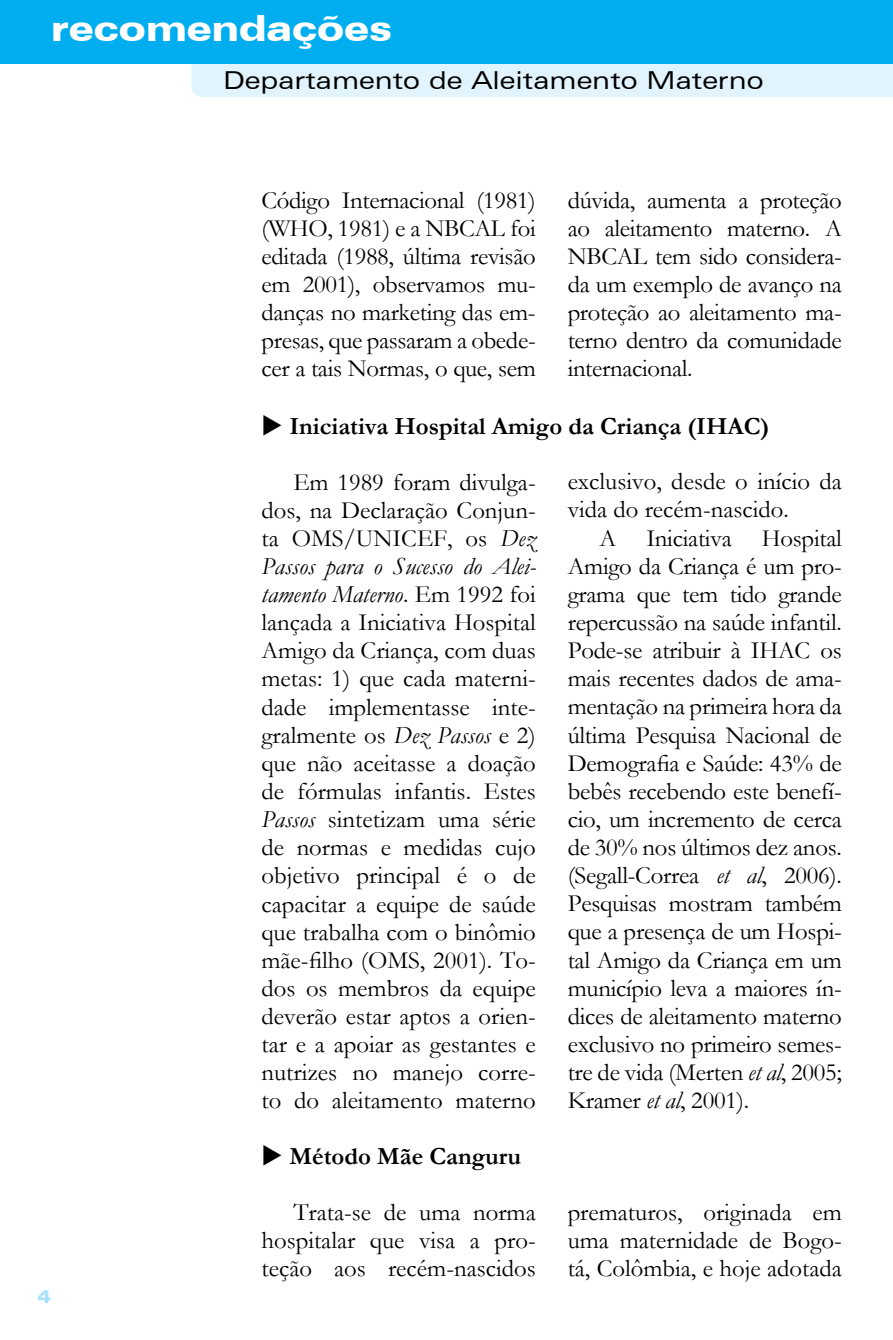
<style>
.page{position:relative;width:893px;height:1340px;background:#fff}
.page>*{position:absolute;margin:0;border:0;box-sizing:border-box;transform-origin:0 0}
.t1{font:900 expanded 36px "Zurich BT";color:#fff}
.t2{font:24.75px/28.1px "Garamond";color:#000;text-align:justify}
.t3{font:700 24.75px "Garamond";color:#000}
.t4{font:expanded 24.75px "Zurich BT";color:#000}
.t5{font:900 expanded 18px "Zurich BT";color:#aae1fa}
.s1{font-style:italic}
</style>
<div class="page">
<div style="left:191px;top:64px;width:702px;height:33px;background:#e1f4fd"></div>
<div style="left:0;top:0;width:893px;height:64px;background:#00aeef"></div>
<h1 class="t1" style="left:51px;top:7px;width:342px">recomendações</h1>
<p class="t4" style="left:223px;top:66px;width:542px">Departamento de Aleitamento Materno</p>
<p class="t2" style="left:261px;top:185px;width:276px">Código Internacional (1981) (WHO, 1981) e a NBCAL foi editada (1988, última revisão em 2001), observamos mu&shy;danças no marketing das em&shy;presas, que passaram a obede&shy;cer a tais Normas, o que, sem</p>
<p class="t2" style="left:568px;top:185px;width:276px">dúvida, aumenta a proteção ao aleitamento materno. A NBCAL tem sido considera&shy;da um exemplo de avanço na proteção ao aleitamento ma&shy;terno dentro da comunidade internacional.</p>
<p class="t3" style="left:261px;top:409px;width:509px">◆ Iniciativa Hospital Amigo da Criança (IHAC)</p>
<p class="t2" style="left:261px;top:467px;width:276px;text-indent:32px">Em 1989 foram divulga&shy;dos, na Declaração Conjun&shy;ta OMS/UNICEF, os <span class="s1">Dez Passos para o Sucesso do Alei&shy;tamento Materno</span>. Em 1992 foi lançada a Iniciativa Hospital Amigo da Criança, com duas metas: 1) que cada materni&shy;dade implementasse inte&shy;gralmente os <span class="s1">Dez Passos</span> e 2) que não aceitasse a doação de fórmulas infantis. Estes <span class="s1">Passos</span> sintetizam uma série de normas e medidas cujo objetivo principal é o de capacitar a equipe de saúde que trabalha com o binômio mãe-filho (OMS, 2001). To&shy;dos os membros da equipe deverão estar aptos a orien&shy;tar e a apoiar as gestantes e nutrizes no manejo corre&shy;to do aleitamento materno</p>
<p class="t2" style="left:568px;top:467px;width:276px">exclusivo, desde o início da vida do recém-nascido.</p>
<p class="t2" style="left:568px;top:523px;width:276px;text-indent:32px">A Iniciativa Hospital Amigo da Criança é um pro&shy;grama que tem tido grande repercussão na saúde infantil.<br>Pode-se atribuir à IHAC os mais recentes dados de ama&shy;mentação na primeira hora da última Pesquisa Nacional de Demografia e Saúde: 43% de bebês recebendo este benefí&shy;cio, um incremento de cerca de 30% nos últimos dez anos. (Segall-Correa <span class="s1">et al</span>, 2006).<br>Pesquisas mostram também que a presença de um Hospi&shy;tal Amigo da Criança em um município leva a maiores ín&shy;dices de aleitamento materno exclusivo no primeiro semes&shy;tre de vida (Merten <span class="s1">et al</span>, 2005; Kramer <span class="s1">et al</span>, 2001).</p>
<p class="t5" style="left:37px;top:1285px;width:15px">4</p>
<p class="t3" style="left:261px;top:1139px;width:261px">◆ Método Mãe Canguru</p>
<p class="t2" style="left:261px;top:1197px;width:276px;text-indent:32px">Trata-se de uma norma hospitalar que visa a pro&shy;teção aos recém-nascidos</p>
<p class="t2" style="left:568px;top:1197px;width:276px">prematuros, originada em uma maternidade de Bogo&shy;tá, Colômbia, e hoje adotada</p>
</div>
